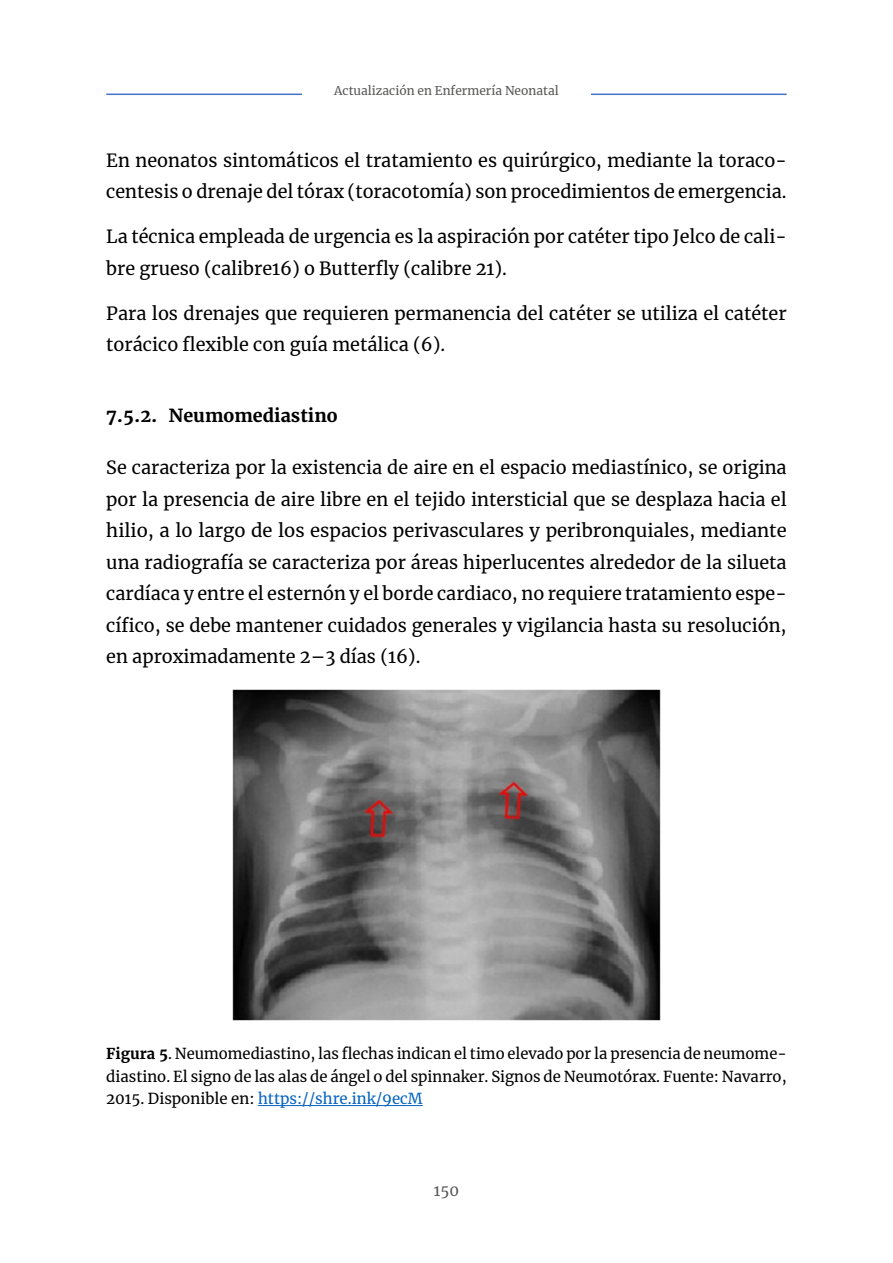
<style>
.page{position:relative;width:893px;height:1263px;background:#fff}
.page>*{position:absolute;margin:0;border:0;box-sizing:border-box;transform-origin:0 0}
.t1{font:18px/31.5px "Merriweather";color:#000}
.t2{font:700 18px "Merriweather";color:#000}
.t3{font:15px/22.5px "Merriweather";color:#000;text-align:justify}
.t4{font:15px "Merriweather";color:#575756}
.t5{font:12px "Merriweather";color:#575756}
.s1{font-weight:700}
.s2{color:#0563c1}
</style>
<div class="page">
<hr style="left:106px;top:94px;width:681px;height:1px;background:#4472c4">
<div style="left:302px;top:89px;width:289px;height:18px;background:#fff"></div>
<hr style="left:258px;top:1105px;width:165px;height:1px;background:#0563c1">
<img style="left:232px;top:690px;width:428px;height:330px">
<p class="t5" style="left:334px;top:83px;width:226px">Actualización en Enfermería Neonatal</p>
<p class="t1" style="left:106px;top:144px;width:682px">En neonatos sintomáticos el tratamiento es quirúrgico, mediante la toraco&shy;centesis o drenaje del tórax (toracotomía) son procedimientos de emergencia.</p>
<p class="t1" style="left:106px;top:220px;width:682px">La técnica empleada de urgencia es la aspiración por catéter tipo Jelco de cali&shy;bre grueso (calibre16) o Butterfly (calibre 21).</p>
<p class="t1" style="left:106px;top:297px;width:682px">Para los drenajes que requieren permanencia del catéter se utiliza el catéter torácico flexible con guía metálica (6).</p>
<p class="t2" style="left:106px;top:404px;width:233px">7.5.2. Neumomediastino</p>
<p class="t1" style="left:106px;top:451px;width:682px;text-align:justify">Se caracteriza por la existencia de aire en el espacio mediastínico, se origina por la presencia de aire libre en el tejido intersticial que se desplaza hacia el hilio, a lo largo de los espacios perivasculares y peribronquiales, mediante una radiografía se caracteriza por áreas hiperlucentes alrededor de la silueta cardíaca y entre el esternón y el borde cardiaco, no requiere tratamiento espe&shy;cífico, se debe mantener cuidados generales y vigilancia hasta su resolución, en aproximadamente 2–3 días (16).</p>
<p class="t3" style="left:106px;top:1042px;width:682px"><span class="s1">Figura 5</span>. Neumomediastino, las flechas indican el timo elevado por la presencia de neumome&shy;diastino. El signo de las alas de ángel o del spinnaker. Signos de Neumotórax. Fuente: Navarro, 2015. Disponible en: <span class="s2">https://shre.ink/9ecM</span></p>
<p class="t4" style="left:434px;top:1180px;width:27px">150</p>
</div>
